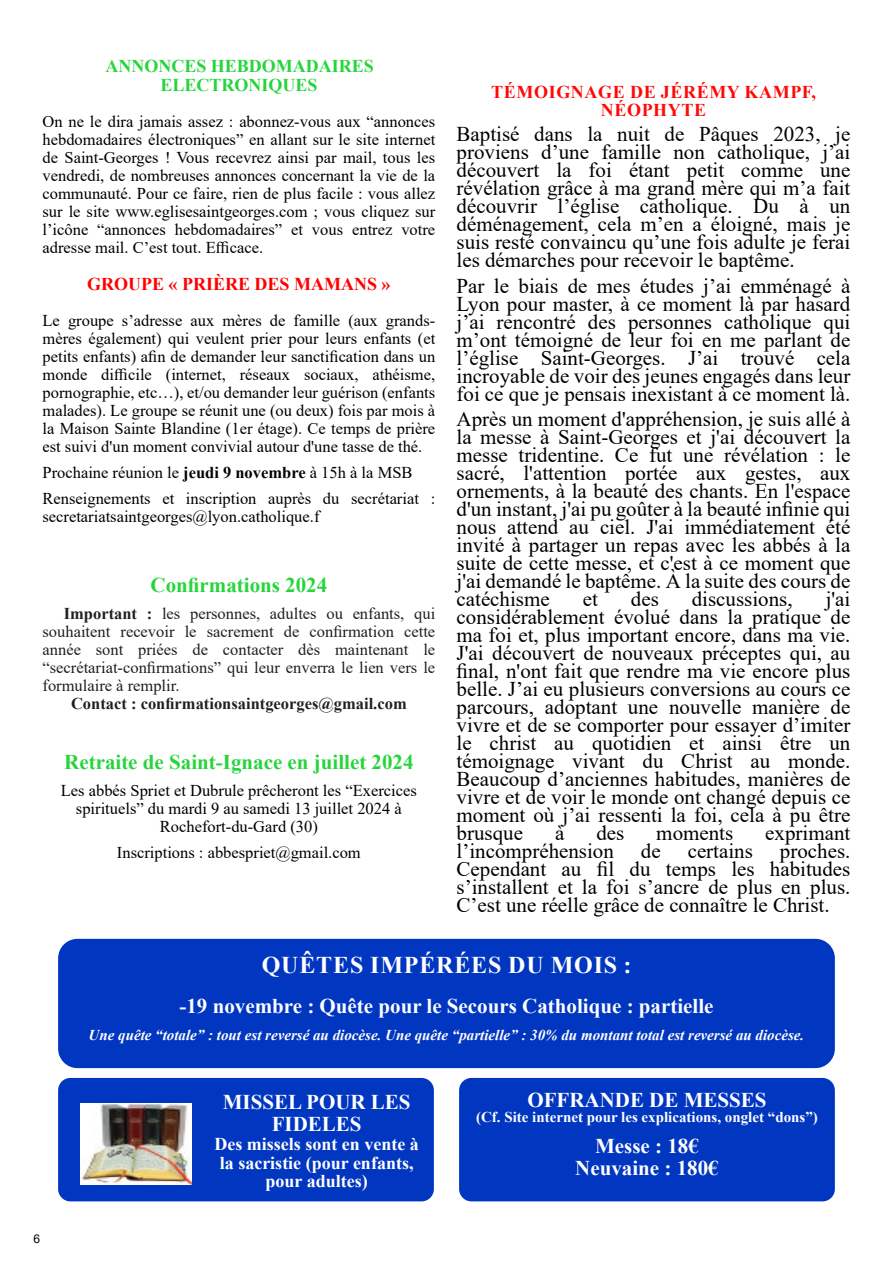
<style>
.page{position:relative;width:893px;height:1263px;background:#fff}
.page>*{position:absolute;margin:0;border:0;box-sizing:border-box;transform-origin:0 0}
.t1{font:700 24px "Times New Roman";letter-spacing:.035em;color:#fff}
.t2{font:21px/18px "Times New Roman";color:#000;text-align:justify}
.t3{font:700 21px/21.9px "Times New Roman";color:#fff;text-align:center}
.t4{font:700 21px "Times New Roman";color:#26d53b}
.t5{font:700 18px/18.8px "Times New Roman";color:#fff;text-align:center}
.t6{font:700 18px/18.8px "Times New Roman";color:#26d53b;text-align:center}
.t7{font:700 18px/18px "Times New Roman";letter-spacing:.035em;color:#ff0908;text-align:center}
.t8{font:700 18px "Times New Roman";color:#f00}
.t9{font:16.5px/18px "Times New Roman";color:#000;text-align:justify}
.t10{font:16.5px/18px "Times New Roman";color:#231f20;text-align:justify}
.t11{font:700 16.5px "Times New Roman";color:#231f20}
.t12{font:italic 700 15px "Times New Roman";color:#fff}
.t13{font:700 15px "Times New Roman";color:#fff}
.t14{font:12px "Arial";color:#000}
.s1{font-weight:700}
</style>
<div class="page">
<div style="left:58px;top:1078px;width:376px;height:123px;background:#0036c0;border-radius:12px"></div>
<img style="left:80px;top:1104px;width:112px;height:81px">
<div style="left:459px;top:1078px;width:376px;height:123px;background:#0036c0;border-radius:12px"></div>
<div style="left:58px;top:939px;width:777px;height:129px;background:#0036c0;border-radius:19px"></div>
<p class="t6" style="left:105px;top:59px;width:270px">ANNONCES HEBDOMADAIRES<br>ELECTRONIQUES</p>
<p class="t9" style="left:43px;top:114px;width:394px">On ne le dira jamais assez : abonnez-vous aux “annonces hebdomadaires électroniques” en allant sur le site internet de Saint-Georges ! Vous recevrez ainsi par mail, tous les vendredi, de nombreuses annonces concernant la vie de la communauté. Pour ce faire, rien de plus facile : vous allez sur le site www.eglisesaintgeorges.com ; vous cliquez sur l’icône “annonces hebdomadaires” et vous entrez votre adresse mail. C’est tout. Efficace.</p>
<p class="t8" style="left:87px;top:278px;width:305px">GROUPE « PRIÈRE DES MAMANS »</p>
<p class="t9" style="left:43px;top:313px;width:394px">Le groupe s’adresse aux mères de famille (aux grands&shy;mères également) qui veulent prier pour leurs enfants (et petits enfants) afin de demander leur sanctification dans un monde difficile (internet, réseaux sociaux, athéisme, pornographie, etc…), et/ou demander leur guérison (enfants malades). Le groupe se réunit une (ou deux) fois par mois à la Maison Sainte Blandine (1er étage). Ce temps de prière est suivi d'un moment convivial autour d'une tasse de thé.</p>
<p class="t9" style="left:43px;top:461px;width:394px;line-height:26.2px">Prochaine réunion le <span class="s1">jeudi 9 novembre</span> à 15h à la MSB<br>Renseignements et inscription auprès du secrétariat :</p>
<p class="t9" style="left:43px;top:509px;width:278px">secretariatsaintgeorges@lyon.catholique.f</p>
<p class="t4" style="left:150px;top:578px;width:178px">Confirmations 2024</p>
<p class="t10" style="left:43px;top:606px;width:394px;text-indent:21px"><span class="s1">Important :</span> les personnes, adultes ou enfants, qui souhaitent recevoir le sacrement de confirmation cette année sont priées de contacter dès maintenant le “secrétariat-confirmations” qui leur enverra le lien vers le formulaire à remplir.</p>
<p class="t11" style="left:71px;top:698px;width:337px">Contact : confirmationsaintgeorges@gmail.com</p>
<p class="t4" style="left:64px;top:755px;width:351px">Retraite de Saint-Ignace en juillet 2024</p>
<p class="t9" style="left:61px;top:783px;width:357px;text-align:center">Les abbés Spriet et Dubrule prêcheront les “Exercices spirituels” du mardi 9 au samedi 13 juillet 2024 à<br>Rochefort-du-Gard (30)</p>
<p class="t9" style="left:117px;top:845px;width:245px">Inscriptions : abbespriet@gmail.com</p>
<p class="t7" style="left:491px;top:85px;width:326px">TÉMOIGNAGE DE JÉRÉMY KAMPF,<br>NÉOPHYTE</p>
<p class="t2" style="left:456px;top:127px;width:395px">Baptisé dans la nuit de Pâques 2023, je proviens d’une famille non catholique, j’ai découvert la foi étant petit comme une révélation grâce à ma grand mère qui m’a fait découvrir l’église catholique. Du à un déménagement, cela m’en a éloigné, mais je suis resté convaincu qu’une fois adulte je ferai les démarches pour recevoir le baptême.</p>
<p class="t2" style="left:456px;top:279px;width:395px">Par le biais de mes études j’ai emménagé à Lyon pour master, à ce moment là par hasard j’ai rencontré des personnes catholique qui m’ont témoigné de leur foi en me parlant de l’église Saint-Georges. J’ai trouvé cela incroyable de voir des jeunes engagés dans leur foi ce que je pensais inexistant à ce moment là.</p>
<p class="t2" style="left:456px;top:412px;width:395px">Après un moment d'appréhension, je suis allé à la messe à Saint-Georges et j'ai découvert la messe tridentine. Ce fut une révélation : le sacré, l'attention portée aux gestes, aux ornements, à la beauté des chants. En l'espace d'un instant, j'ai pu goûter à la beauté infinie qui nous attend au ciel. J'ai immédiatement été invité à partager un repas avec les abbés à la suite de cette messe, et c'est à ce moment que j'ai demandé le baptême. À la suite des cours de catéchisme</p>
<p class="t2" style="left:456px;top:592px;width:395px;text-indent:369px">j'ai considérablement évolué dans la pratique de ma foi et, plus important encore, dans ma vie.<br>J'ai découvert de nouveaux préceptes qui, au final, n'ont fait que rendre ma vie encore plus belle. J’ai eu plusieurs conversions au cours ce parcours, adoptant une nouvelle manière de vivre et de se comporter pour essayer d’imiter le christ au quotidien et ainsi être un témoignage vivant du Christ au monde.<br>Beaucoup d’anciennes habitudes, manières de vivre et de voir le monde ont changé depuis ce moment où j’ai ressenti la foi, cela à pu être brusque</p>
<p class="t2" style="left:583px;top:592px;width:17px">et</p>
<p class="t2" style="left:631px;top:592px;width:29px">des</p>
<p class="t2" style="left:692px;top:592px;width:102px">discussions,</p>
<p class="t2" style="left:555px;top:826px;width:11px">à</p>
<p class="t2" style="left:596px;top:826px;width:29px">des</p>
<p class="t2" style="left:656px;top:826px;width:78px">moments</p>
<p class="t2" style="left:765px;top:826px;width:87px">exprimant</p>
<p class="t2" style="left:456px;top:844px;width:159px">l’incompréhension</p>
<p class="t2" style="left:641px;top:844px;width:21px">de</p>
<p class="t2" style="left:688px;top:844px;width:67px">certains</p>
<p class="t2" style="left:456px;top:844px;width:395px;text-indent:323px">proches.<br>Cependant au fil du temps les habitudes s’installent et la foi s’ancre de plus en plus.<br>C’est une réelle grâce de connaître le Christ.</p>
<p class="t1" style="left:262px;top:956px;width:371px">QUÊTES IMPÉRÉES DU MOIS :</p>
<p class="t3" style="left:179px;top:997px;width:536px">-19 novembre : Quête pour le Secours Catholique : partielle</p>
<p class="t12" style="left:89px;top:1030px;width:717px">Une quête “totale” : tout est reversé au diocèse. Une quête “partielle” : 30% du montant total est reversé au diocèse.</p>
<p class="t14" style="left:33px;top:1234px;width:8px">6</p>
<p class="t3" style="left:223px;top:1093px;width:189px">MISSEL POUR LES<br>FIDELES</p>
<p class="t5" style="left:214px;top:1136px;width:206px">Des missels sont en vente à la sacristie (pour enfants, pour adultes)</p>
<p class="t3" style="left:527px;top:1091px;width:241px">OFFRANDE DE MESSES</p>
<p class="t13" style="left:476px;top:1112px;width:343px">(Cf. Site internet pour les explications, onglet “dons”)</p>
<p class="t3" style="left:575px;top:1137px;width:145px">Messe : 18€<br>Neuvaine : 180€</p>
</div>
